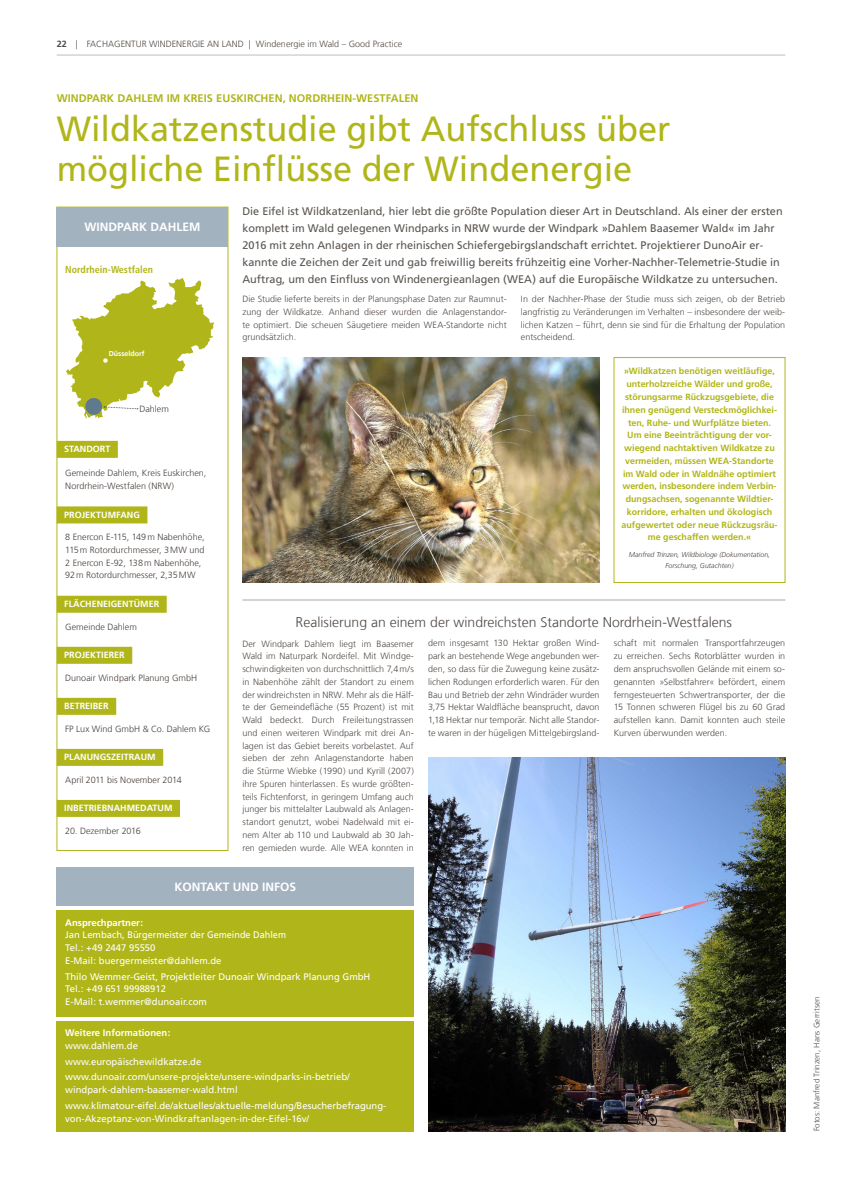
<style>
.page{position:relative;width:842px;height:1191px;background:#fff}
.page>*{position:absolute;margin:0;border:0;box-sizing:border-box;transform-origin:0 0}
.t1{font:35px/40px "Frutiger LT Com";color:#b0b619}
.t2{font:300 14px "Frutiger LT Com";color:#514a45}
.t3{font:700 12px "Frutiger LT Com";color:#fff}
.t4{font:11px/17px "Frutiger LT Com";color:#59544f}
.t5{font:700 11px "Frutiger LT Com";letter-spacing:.005em;color:#b0b619}
.t6{font:700 condensed 10px "Frutiger LT";letter-spacing:.005em;color:#b0b619}
.t7{font:9.5px/12.8px "Frutiger LT Com";color:#fff}
.t8{font:700 9.5px "Frutiger LT Com";color:#fff}
.t9{font:300 9px/12.8px "Frutiger LT Com";color:#514a45;text-align:justify}
.t10{font:700 9px/12.8px "Frutiger LT Com";color:#b0b619;text-align:center}
.t11{font:300 9px/12.8px "Frutiger LT Com";color:#473f3a}
.t12{font:700 9px "Frutiger LT Com";color:#fff}
.t13{font:300 8px "Frutiger LT Com";letter-spacing:.01em;color:#514a45}
.t14{font:700 7.2px "Frutiger LT Com";color:#fff}
.t15{font:italic 300 7px/11px "Frutiger LT Com";color:#473f3a;text-align:center}
.s1{font-weight:700}
</style>
<div class="page">
<hr style="left:57px;top:55px;width:728px;height:1px;background:#bebebd">
<img style="left:428px;top:757px;width:357px;height:374px">
<div style="left:57px;top:910px;width:357px;height:106px;background:#b0b619"></div>
<div style="left:57px;top:1020px;width:357px;height:111px;background:#b0b619"></div>
<div style="left:57px;top:867px;width:357px;height:39px;background:#a3b2bf"></div>
<div style="left:57px;top:207px;width:171px;height:39px;background:#a3b2bf"></div>
<svg style="left:66px;top:278px;width:148px;height:140px"></svg>
<div style="left:57px;top:441px;width:61px;height:17px;background:#b0b619"></div>
<div style="left:57px;top:506px;width:90px;height:17px;background:#b0b619"></div>
<div style="left:57px;top:596px;width:110px;height:17px;background:#b0b619"></div>
<div style="left:57px;top:647px;width:75px;height:17px;background:#b0b619"></div>
<div style="left:57px;top:698px;width:59px;height:17px;background:#b0b619"></div>
<div style="left:57px;top:749px;width:106px;height:17px;background:#b0b619"></div>
<div style="left:57px;top:800px;width:123px;height:17px;background:#b0b619"></div>
<div style="left:614px;top:357px;width:171px;height:226px;border:1px solid #b0b619"></div>
<img style="left:242px;top:357px;width:358px;height:226px">
<hr style="left:242px;top:600px;width:543px;height:1px;background:#aaa8a7">
<p class="t9" style="left:57px;top:37px;width:347px"><span class="s1">22</span> | FACHAGENTUR WINDENERGIE AN LAND | Windenergie im Wald – Good Practice</p>
<p class="t5" style="left:57px;top:92px;width:363px">WINDPARK DAHLEM IM KREIS EUSKIRCHEN, NORDRHEIN-WESTFALEN</p>
<h1 class="t1" style="left:57px;top:109px;width:615px">Wildkatzenstudie gibt Aufschluss über mögliche Einflüsse der Windenergie</h1>
<h3 class="t3" style="left:85px;top:220px;width:117px">WINDPARK DAHLEM</h3>
<p class="t6" style="left:65px;top:263px;width:89px">Nordrhein-Westfalen</p>
<p class="t14" style="left:109px;top:350px;width:37px">Düsseldorf</p>
<p class="t11" style="left:139px;top:403px;width:31px">Dahlem</p>
<p class="t12" style="left:64px;top:444px;width:48px">STANDORT</p>
<p class="t11" style="left:65px;top:467px;width:143px">Gemeinde Dahlem, Kreis Euskirchen,<br>Nordrhein-Westfalen (NRW)</p>
<p class="t12" style="left:64px;top:509px;width:77px">PROJEKTUMFANG</p>
<p class="t11" style="left:65px;top:531px;width:141px">8 Enercon E-115, 149m Nabenhöhe,<br>115m Rotordurchmesser, 3MW und<br>2 Enercon E-92, 138m Nabenhöhe,<br>92m Rotordurchmesser, 2,35MW</p>
<p class="t12" style="left:64px;top:599px;width:97px">FLÄCHENEIGENTÜMER</p>
<p class="t11" style="left:65px;top:620px;width:73px">Gemeinde Dahlem</p>
<p class="t12" style="left:64px;top:650px;width:62px">PROJEKTIERER</p>
<p class="t11" style="left:65px;top:671px;width:134px">Dunoair Windpark Planung GmbH</p>
<p class="t12" style="left:64px;top:701px;width:46px">BETREIBER</p>
<p class="t11" style="left:65px;top:722px;width:147px">FP Lux Wind GmbH &amp; Co. Dahlem KG</p>
<p class="t12" style="left:64px;top:752px;width:93px">PLANUNGSZEITRAUM</p>
<p class="t11" style="left:65px;top:773px;width:118px">April 2011 bis November 2014</p>
<p class="t12" style="left:64px;top:803px;width:110px">INBETRIEBNAHMEDATUM</p>
<p class="t11" style="left:65px;top:824px;width:77px">20. Dezember 2016</p>
<p class="t4" style="left:242px;top:203px;width:542px">Die Eifel ist Wildkatzenland, hier lebt die größte Population dieser Art in Deutschland. Als einer der ersten komplett im Wald gelegenen Windparks in NRW wurde der Windpark »Dahlem Baasemer Wald« im Jahr 2016 mit zehn Anlagen in der rheinischen Schiefergebirgslandschaft errichtet. Projektierer DunoAir er&shy;kannte die Zeichen der Zeit und gab freiwillig bereits frühzeitig eine Vorher-Nachher-Telemetrie-Studie in Auftrag, um den Einfluss von Windenergieanlagen (WEA) auf die Europäische Wildkatze zu untersuchen.</p>
<p class="t9" style="left:242px;top:292px;width:266px">Die Studie lieferte bereits in der Planungsphase Daten zur Raumnut&shy;zung der Wildkatze. Anhand dieser wurden die Anlagenstandor&shy;te optimiert. Die scheuen Säugetiere meiden WEA-Standorte nicht grundsätzlich.</p>
<p class="t9" style="left:521px;top:292px;width:266px">In der Nachher-Phase der Studie muss sich zeigen, ob der Betrieb langfristig zu Veränderungen im Verhalten – insbesondere der weib&shy;lichen Katzen – führt, denn sie sind für die Erhaltung der Population entscheidend.</p>
<p class="t10" style="left:621px;top:365px;width:157px">»Wildkatzen benötigen weitläufige, unterholzreiche Wälder und große, störungsarme Rückzugsgebiete, die ihnen genügend Versteckmöglichkei&shy;ten, Ruhe- und Wurfplätze bieten.<br>Um eine Beeinträchtigung der vor&shy;wiegend nachtaktiven Wildkatze zu vermeiden, müssen WEA-Standorte im Wald oder in Waldnähe optimiert werden, insbesondere indem Verbin&shy;dungsachsen, sogenannte Wildtier&shy;korridore, erhalten und ökologisch aufgewertet oder neue Rückzugsräu&shy;me geschaffen werden.«</p>
<p class="t15" style="left:629px;top:549px;width:143px">Manfred Trinzen, Wildbiologe (Dokumentation,<br>Forschung, Gutachten)</p>
<h2 class="t2" style="left:296px;top:614px;width:438px">Realisierung an einem der windreichsten Standorte Nordrhein-Westfalens</h2>
<p class="t9" style="left:242px;top:637px;width:173px">Der Windpark Dahlem liegt im Baasemer Wald im Naturpark Nordeifel. Mit Windge&shy;schwindigkeiten von durchschnittlich 7,4m/s in Nabenhöhe zählt der Standort zu einem der windreichsten in NRW. Mehr als die Hälf&shy;te der Gemeindefläche (55 Prozent) ist mit Wald bedeckt. Durch Freileitungstrassen und einen weiteren Windpark mit drei An&shy;lagen ist das Gebiet bereits vorbelastet. Auf sieben der zehn Anlagenstandorte haben die Stürme Wiebke (1990) und Kyrill (2007) ihre Spuren hinterlassen. Es wurde größten&shy;teils Fichtenforst, in geringem Umfang auch junger bis mittelalter Laubwald als Anlagen&shy;standort genutzt, wobei Nadelwald mit ei&shy;nem Alter ab 110 und Laubwald ab 30 Jah&shy;ren gemieden wurde. Alle WEA konnten in</p>
<p class="t9" style="left:428px;top:637px;width:173px">dem insgesamt 130 Hektar großen Wind&shy;park an bestehende Wege angebunden wer&shy;den, so dass für die Zuwegung keine zusätz&shy;lichen Rodungen erforderlich waren. Für den Bau und Betrieb der zehn Windräder wurden 3,75 Hektar Waldfläche beansprucht, davon 1,18 Hektar nur temporär. Nicht alle Standor&shy;te waren in der hügeligen Mittelgebirgsland-</p>
<p class="t9" style="left:614px;top:637px;width:173px">schaft mit normalen Transportfahrzeugen zu erreichen. Sechs Rotorblätter wurden in dem anspruchsvollen Gelände mit einem so&shy;genannten »Selbstfahrer« befördert, einem ferngesteuerten Schwertransporter, der die 15 Tonnen schweren Flügel bis zu 60 Grad aufstellen kann. Damit konnten auch steile Kurven überwunden werden.</p>
<h3 class="t3" style="left:174px;top:880px;width:123px">KONTAKT UND INFOS</h3>
<p class="t8" style="left:65px;top:916px;width:79px">Ansprechpartner:</p>
<p class="t7" style="left:65px;top:928px;width:222px">Jan Lembach, Bürgermeister der Gemeinde Dahlem<br>Tel.: +49 2447 95550<br>E-Mail: buergermeister@dahlem.de</p>
<p class="t7" style="left:65px;top:969px;width:307px">Thilo Wemmer-Geist, Projektleiter Dunoair Windpark Planung GmbH<br>Tel.: +49 651 99988912<br>E-Mail: t.wemmer@dunoair.com</p>
<p class="t8" style="left:65px;top:1027px;width:107px">Weitere Informationen:</p>
<p class="t7" style="left:65px;top:1038px;width:286px;line-height:15.6px">www.dahlem.de<br>www.europäischewildkatze.de www.dunoair.com/unsere-projekte/unsere-windparks-in-betrieb/</p>
<p class="t7" style="left:65px;top:1082px;width:323px;line-height:15.6px">windpark-dahlem-baasemer-wald.html www.klimatour-eifel.de/aktuelles/aktuelle-meldung/Besucherbefragung-</p>
<p class="t7" style="left:65px;top:1111px;width:246px">von-Akzeptanz-von-Windkraftanlagen-in-der-Eifel-16v/</p>
<p class="t13" style="left:812px;top:1131px;width:136px;rotate:-90deg">Fotos: Manfred Trinzen, Hans Gerritsen</p>
</div>
